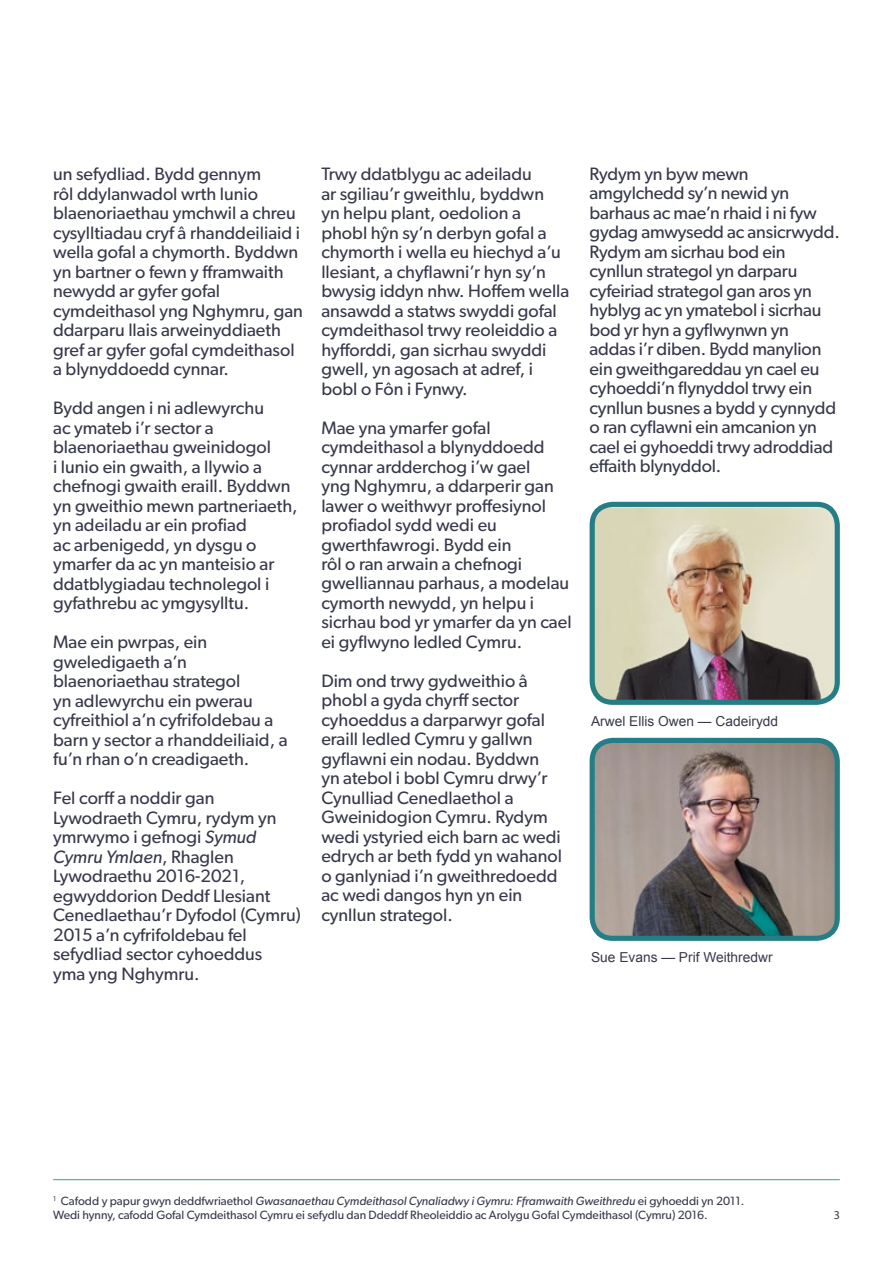
<style>
.page{position:relative;width:893px;height:1263px;background:#fff}
.page>*{position:absolute;margin:0;border:0;box-sizing:border-box;transform-origin:0 0}
.t1{font:18px/19.5px "Gibson";color:#37394b}
.t2{font:13.8px "Arial";color:#37394b}
.t3{font:12px/14.4px "Gibson";color:#37394b}
.t4{font:12px "Myriad Pro";color:#37394b}
.s1{font-style:italic}
</style>
<div class="page">
<hr style="left:53px;top:1179px;width:787px;height:1px;background:#17ad84">
<img style="left:592px;top:507px;width:242px;height:193px">
<div style="left:590px;top:502px;width:250px;height:203px;border:5px solid #257d86;border-radius:21px"></div>
<img style="left:592px;top:743px;width:242px;height:193px">
<div style="left:590px;top:738px;width:250px;height:203px;border:5px solid #257d86;border-radius:21px"></div>
<p class="t1" style="left:53px;top:164px;width:251px">un sefydliad. Bydd gennym<br>rôl ddylanwadol wrth lunio blaenoriaethau ymchwil a chreu cysylltiadau cryf â rhanddeiliaid i wella gofal a chymorth. Byddwn yn bartner o fewn y fframwaith newydd ar gyfer gofal cymdeithasol yng Nghymru, gan ddarparu llais arweinyddiaeth gref ar gyfer gofal cymdeithasol a blynyddoedd cynnar.</p>
<p class="t1" style="left:53px;top:398px;width:246px">Bydd angen i ni adlewyrchu<br>ac ymateb i’r sector a blaenoriaethau gweinidogol<br>i lunio ein gwaith, a llywio a chefnogi gwaith eraill. Byddwn yn gweithio mewn partneriaeth, yn adeiladu ar ein profiad<br>ac arbenigedd, yn dysgu o ymarfer da ac yn manteisio ar ddatblygiadau technolegol i gyfathrebu ac ymgysylltu.</p>
<p class="t1" style="left:53px;top:632px;width:236px">Mae ein pwrpas, ein gweledigaeth a’n blaenoriaethau strategol<br>yn adlewyrchu ein pwerau cyfreithiol a’n cyfrifoldebau a barn y sector a rhanddeiliaid, a fu’n rhan o’n creadigaeth.</p>
<p class="t1" style="left:53px;top:788px;width:249px">Fel corff a noddir gan<br>Lywodraeth Cymru, rydym yn ymrwymo i gefnogi <span class="s1">Symud<br>Cymru Ymlaen</span>, Rhaglen<br>Lywodraethu 2016-2021, egwyddorion Deddf Llesiant<br>Cenedlaethau’r Dyfodol (Cymru)<br>2015 a’n cyfrifoldebau fel sefydliad sector cyhoeddus<br>yma yng Nghymru.</p>
<p class="t1" style="left:321px;top:164px;width:250px">Trwy ddatblygu ac adeiladu<br>ar sgiliau’r gweithlu, byddwn<br>yn helpu plant, oedolion a phobl hŷn sy’n derbyn gofal a chymorth i wella eu hiechyd a’u llesiant, a chyflawni’r hyn sy’n bwysig iddyn nhw. Hoffem wella ansawdd a statws swyddi gofal cymdeithasol trwy reoleiddio a hyfforddi, gan sicrhau swyddi gwell, yn agosach at adref, i bobl o Fôn i Fynwy.</p>
<p class="t1" style="left:321px;top:417px;width:252px">Mae yna ymarfer gofal cymdeithasol a blynyddoedd cynnar ardderchog i’w gael<br>yng Nghymru, a ddarperir gan lawer o weithwyr proffesiynol profiadol sydd wedi eu gwerthfawrogi. Bydd ein<br>rôl o ran arwain a chefnogi gwelliannau parhaus, a modelau cymorth newydd, yn helpu i sicrhau bod yr ymarfer da yn cael ei gyflwyno ledled Cymru.</p>
<p class="t1" style="left:321px;top:671px;width:242px">Dim ond trwy gydweithio â phobl a gyda chyrff sector cyhoeddus a darparwyr gofal eraill ledled Cymru y gallwn gyflawni ein nodau. Byddwn yn atebol i bobl Cymru drwy’r<br>Cynulliad Cenedlaethol a<br>Gweinidogion Cymru. Rydym wedi ystyried eich barn ac wedi edrych ar beth fydd yn wahanol o ganlyniad i’n gweithredoedd ac wedi dangos hyn yn ein cynllun strategol.</p>
<p class="t1" style="left:590px;top:164px;width:252px">Rydym yn byw mewn amgylchedd sy’n newid yn barhaus ac mae’n rhaid i ni fyw gydag amwysedd ac ansicrwydd.<br>Rydym am sicrhau bod ein cynllun strategol yn darparu cyfeiriad strategol gan aros yn hyblyg ac yn ymatebol i sicrhau bod yr hyn a gyflwynwn yn<br>addas i’r diben. Bydd manylion ein gweithgareddau yn cael eu cyhoeddi’n flynyddol trwy ein cynllun busnes a bydd y cynnydd o ran cyflawni ein amcanion yn cael ei gyhoeddi trwy adroddiad effaith blynyddol.</p>
<p class="t2" style="left:591px;top:712px;width:189px">Arwel Ellis Owen — Cadeirydd</p>
<p class="t2" style="left:591px;top:948px;width:183px">Sue Evans — Prif Weithredwr</p>
<p class="t3" style="left:53px;top:1193px;width:693px"><sup>1</sup> Cafodd y papur gwyn deddfwriaethol <span class="s1">Gwasanaethau Cymdeithasol Cynaliadwy i Gymru: Fframwaith Gweithredu</span> ei gyhoeddi yn 2011.<br>Wedi hynny, cafodd Gofal Cymdeithasol Cymru ei sefydlu dan Ddeddf Rheoleiddio ac Arolygu Gofal Cymdeithasol (Cymru) 2016.</p>
<p class="t4" style="left:834px;top:1208px;width:8px">3</p>
</div>
